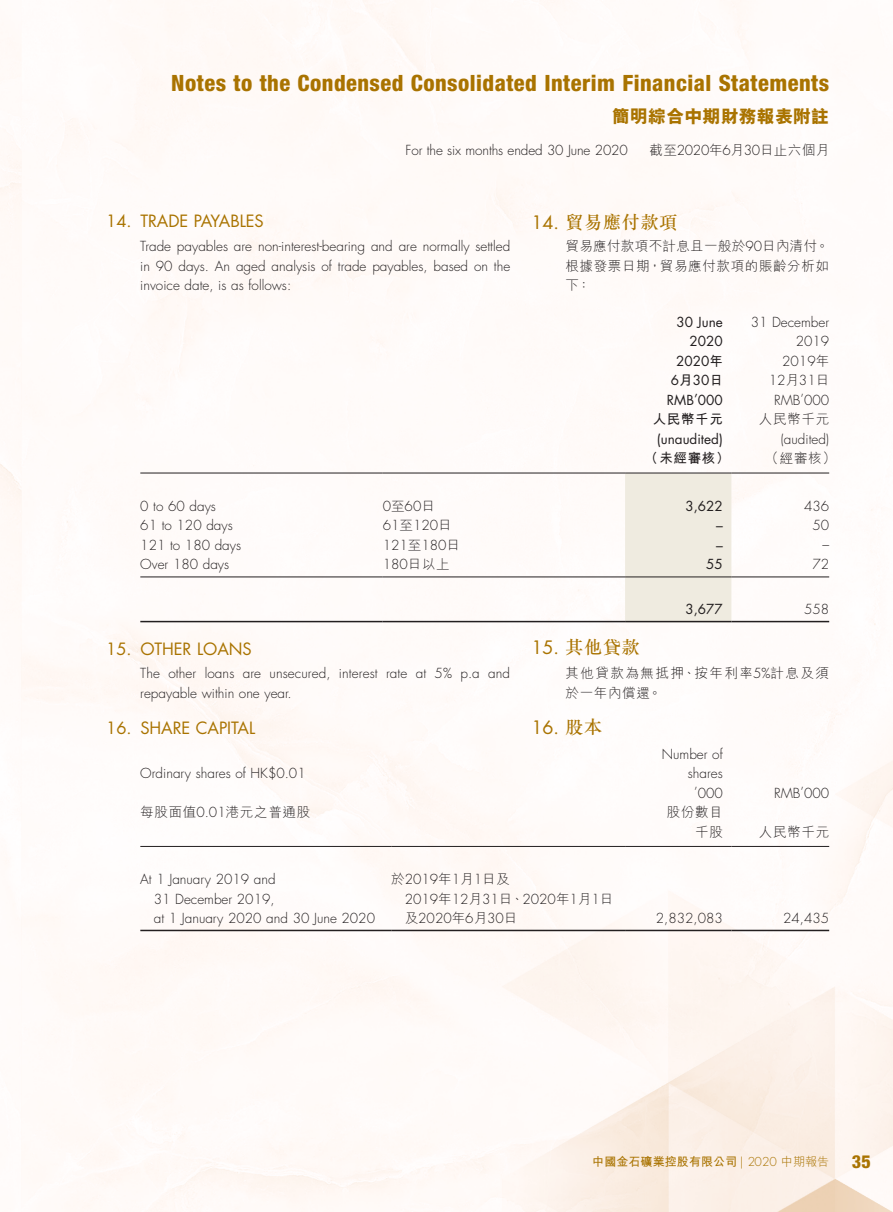
<style>
.page{position:relative;width:893px;height:1212px;background:#fff}
.page>*{position:absolute;margin:0;border:0;box-sizing:border-box;transform-origin:0 0}
.t1{font:800 condensed 22.5px "Helvetica Neue LT Std";letter-spacing:.02em;color:#a97300}
.t2{font:500 18px "M Sung HK";letter-spacing:.045em;color:#a97300}
.t3{font:800 18px "M Hei HK";letter-spacing:.005em;color:#a97300}
.t4{font:18px "Futura Std";color:#a97300}
.t5{font:800 condensed 18px "Helvetica Neue LT Std";color:#a97300}
.t6{font:16.5px "Futura Std";letter-spacing:-.005em;color:#a97300}
.t7{font:300 13.5px/19.5px "Futura Std";color:#231f20}
.t8{font:300 13.5px/19.5px "M Hei HK";letter-spacing:.05em;color:#231f20;text-align:justify}
.t9{font:13.5px "Futura Std";color:#231f20}
.t10{font:300 13.5px/19.5px "M Hei HK";letter-spacing:.11em;color:#231f20}
.t11{font:700 13.5px "M Hei HK";letter-spacing:.05em;color:#231f20}
.t12{font:700 12px "M Hei HK";letter-spacing:.01em;color:#a97300}
.s1{font-family:"Futura Std"}
.s2{font-family:"Futura Std";font-weight:400}
.s3{font-family:"M Hei HK";font-weight:700}
.s4{font-family:"M Hei HK"}
.s5{font-family:"M Sung HK";font-weight:500}
.s6{font-family:"Futura Std";font-weight:300}
.s7{font-weight:300}
</style>
<div class="page">
<div style="left:625px;top:474px;width:106px;height:147px;background:#efebe0"></div>
<hr style="left:140px;top:473px;width:243px;height:1px;background:#231f20">
<hr style="left:383px;top:473px;width:242px;height:1px;background:#231f20">
<hr style="left:625px;top:473px;width:106px;height:1px;background:#231f20">
<hr style="left:731px;top:473px;width:98px;height:1px;background:#231f20">
<hr style="left:140px;top:576px;width:243px;height:1px;background:#231f20">
<hr style="left:383px;top:576px;width:242px;height:1px;background:#231f20">
<hr style="left:625px;top:576px;width:106px;height:1px;background:#231f20">
<hr style="left:731px;top:576px;width:98px;height:1px;background:#231f20">
<hr style="left:140px;top:621px;width:243px;height:1px;background:#231f20">
<hr style="left:383px;top:621px;width:242px;height:1px;background:#231f20">
<hr style="left:625px;top:621px;width:106px;height:1px;background:#231f20">
<hr style="left:731px;top:621px;width:98px;height:1px;background:#231f20">
<hr style="left:140px;top:846px;width:251px;height:1px;background:#231f20">
<hr style="left:391px;top:846px;width:234px;height:1px;background:#231f20">
<hr style="left:625px;top:846px;width:106px;height:1px;background:#231f20">
<hr style="left:731px;top:846px;width:98px;height:1px;background:#231f20">
<hr style="left:140px;top:930px;width:251px;height:1px;background:#231f20">
<hr style="left:391px;top:930px;width:234px;height:1px;background:#231f20">
<hr style="left:625px;top:930px;width:106px;height:1px;background:#231f20">
<hr style="left:731px;top:930px;width:98px;height:1px;background:#231f20">
<h1 class="t1" style="left:171px;top:69px;width:659px">Notes to the Condensed Consolidated Interim Financial Statements</h1>
<h2 class="t3" style="left:612px;top:107px;width:219px">簡明綜合中期財務報表附註</h2>
<p class="t7" style="left:406px;top:140px;width:224px">For the six months ended 30 June 2020</p>
<p class="t8" style="left:650px;top:140px;width:181px">截至<span class="s1">2020</span>年<span class="s1">6</span>月<span class="s1">30</span>日止六個月</p>
<p class="t6" style="left:106px;top:211px;width:159px">14. TRADE PAYABLES</p>
<p class="t7" style="left:140px;top:237px;width:371px;text-align:justify">Trade payables are non-interest-bearing and are normally settled in 90 days. An aged analysis of trade payables, based on the invoice date, is as follows:</p>
<h2 class="t2" style="left:531px;top:210px;width:148px"><span class="s2">14.</span> 貿易應付款項</h2>
<p class="t8" style="left:565px;top:236px;width:265px">貿易應付款項不計息且一般於<span class="s1">90</span>日內清付。根據發票日期，貿易應付款項的賬齡分析如下：</p>
<p class="t9" style="left:676px;top:313px;width:48px">30 June</p>
<p class="t7" style="left:751px;top:312px;width:80px">31 December</p>
<p class="t9" style="left:690px;top:333px;width:35px">2020</p>
<p class="t7" style="left:796px;top:332px;width:35px">2019</p>
<p class="t9" style="left:676px;top:352px;width:48px">2020<span class="s3">年</span></p>
<p class="t7" style="left:782px;top:351px;width:49px">2019<span class="s4">年</span></p>
<p class="t9" style="left:671px;top:371px;width:54px">6<span class="s3">月</span>30<span class="s3">日</span></p>
<p class="t7" style="left:769px;top:371px;width:62px">12<span class="s4">月</span>31<span class="s4">日</span></p>
<p class="t9" style="left:667px;top:391px;width:57px">RMB’000</p>
<p class="t7" style="left:774px;top:390px;width:57px">RMB’000</p>
<p class="t11" style="left:653px;top:409px;width:72px">人民幣千元</p>
<p class="t8" style="left:759px;top:409px;width:72px">人民幣千元</p>
<p class="t9" style="left:657px;top:430px;width:67px">(unaudited)</p>
<p class="t7" style="left:781px;top:429px;width:50px">(audited)</p>
<p class="t11" style="left:644px;top:448px;width:87px">（未經審核）</p>
<p class="t8" style="left:765px;top:448px;width:72px">（經審核）</p>
<p class="t7" style="left:140px;top:496px;width:77px">0 to 60 days</p>
<p class="t7" style="left:383px;top:496px;width:54px">0<span class="s4">至</span>60<span class="s4">日</span></p>
<p class="t9" style="left:685px;top:497px;width:39px">3,622</p>
<p class="t7" style="left:804px;top:496px;width:27px">436</p>
<p class="t7" style="left:140px;top:516px;width:94px">61 to 120 days</p>
<p class="t7" style="left:383px;top:516px;width:70px">61<span class="s4">至</span>120<span class="s4">日</span></p>
<p class="t9" style="left:716px;top:517px;width:8px">–</p>
<p class="t7" style="left:812px;top:516px;width:18px">50</p>
<p class="t7" style="left:140px;top:535px;width:102px">121 to 180 days</p>
<p class="t7" style="left:383px;top:535px;width:79px">121<span class="s4">至</span>180<span class="s4">日</span></p>
<p class="t9" style="left:716px;top:536px;width:8px">–</p>
<p class="t7" style="left:822px;top:535px;width:8px">–</p>
<p class="t7" style="left:140px;top:555px;width:90px">Over 180 days</p>
<p class="t7" style="left:383px;top:555px;width:69px">180<span class="s4">日以上</span></p>
<p class="t9" style="left:706px;top:556px;width:18px">55</p>
<p class="t7" style="left:812px;top:555px;width:18px">72</p>
<p class="t9" style="left:685px;top:601px;width:39px">3,677</p>
<p class="t7" style="left:804px;top:600px;width:27px">558</p>
<p class="t6" style="left:106px;top:638px;width:147px">15. OTHER LOANS</p>
<p class="t7" style="left:140px;top:664px;width:371px">The other loans are unsecured, interest rate at 5% p.a and repayable within one year.</p>
<p class="t6" style="left:106px;top:718px;width:150px">16. SHARE CAPITAL</p>
<p class="t7" style="left:140px;top:764px;width:167px">Ordinary shares of HK$0.01</p>
<h2 class="t2" style="left:531px;top:635px;width:110px"><span class="s2">15.</span> 其他貸款</h2>
<p class="t10" style="left:565px;top:663px;width:265px">其他貸款為無抵押、按年利率<span class="s1">5%</span>計息及須於一年內償還。</p>
<h2 class="t4" style="left:531px;top:716px;width:72px">16. <span class="s5">股本</span></h2>
<p class="t7" style="left:662px;top:744px;width:63px;text-align:right">Number of shares ’000</p>
<p class="t7" style="left:774px;top:783px;width:57px">RMB’000</p>
<p class="t8" style="left:140px;top:802px;width:171px">每股面值<span class="s1">0.01</span>港元之普通股</p>
<p class="t8" style="left:667px;top:802px;width:58px;text-align:right">股份數目千股</p>
<p class="t8" style="left:759px;top:822px;width:72px">人民幣千元</p>
<p class="t7" style="left:154px;top:870px;width:223px;text-indent:-14px">At 1 January 2019 and<br>31 December 2019,<br>at 1 January 2020 and 30 June 2020</p>
<p class="t7" style="left:405px;top:870px;width:210px;text-indent:-13px"><span class="s4">於</span>2019<span class="s4">年</span>1<span class="s4">月</span>1<span class="s4">日及<br></span>2019<span class="s4">年</span>12<span class="s4">月</span>31<span class="s4">日、</span>2020<span class="s4">年</span>1<span class="s4">月</span>1<span class="s4">日及</span>2020<span class="s4">年</span>6<span class="s4">月</span>30<span class="s4">日</span></p>
<p class="t7" style="left:656px;top:909px;width:69px">2,832,083</p>
<p class="t7" style="left:783px;top:909px;width:48px">24,435</p>
<p class="t12" style="left:592px;top:1152px;width:238px">中國金石礦業控股有限公司 <span class="s6">| 2020</span> <span class="s7">中期報告</span></p>
<h2 class="t5" style="left:852px;top:1150px;width:20px">35</h2>
</div>
